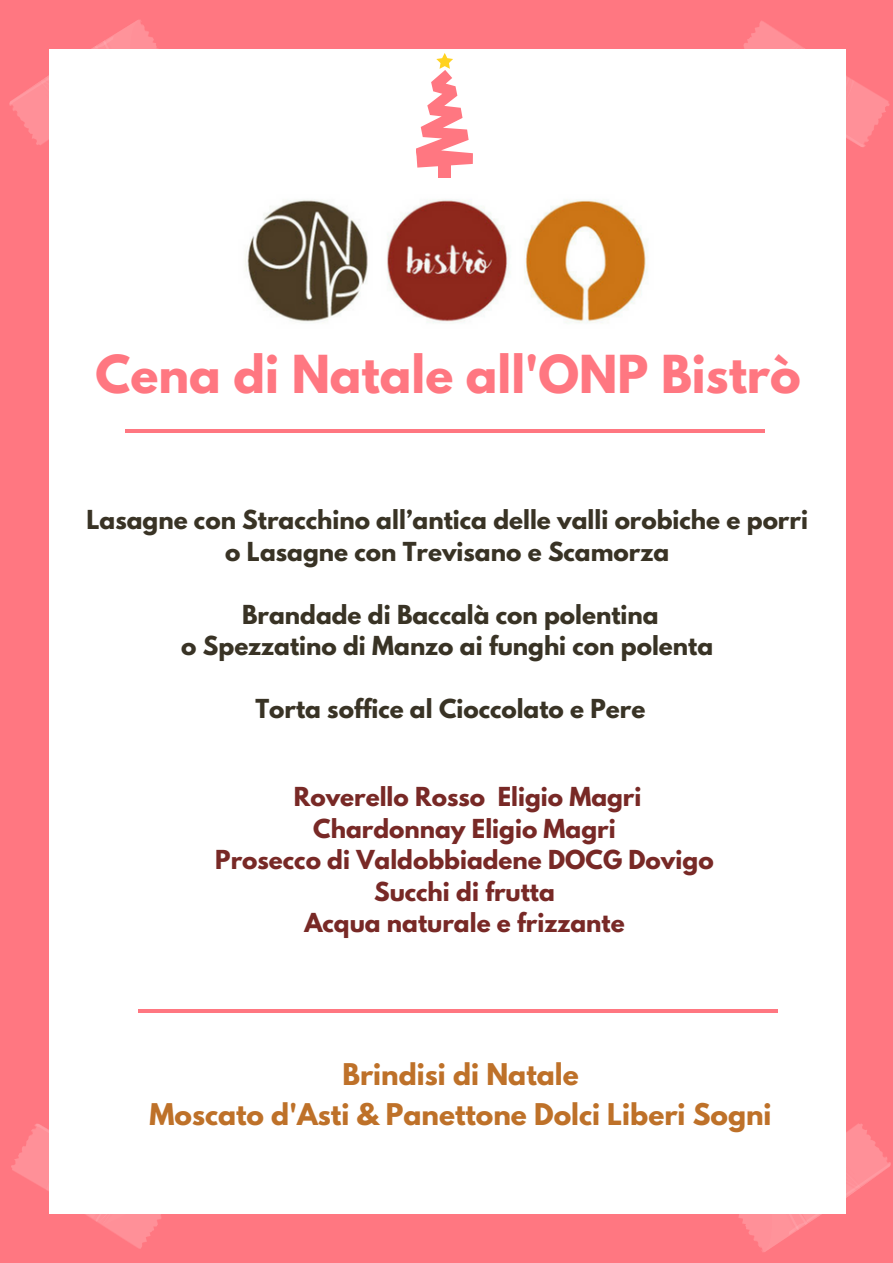
<style>
.page{position:relative;width:893px;height:1263px;background:#ff7781}
.page>*{position:absolute;margin:0;border:0;box-sizing:border-box;transform-origin:0 0}
.t1{font:700 46.35px "League Spartan";color:#ff7781}
.t2{font:700 26.55px/40.5px "League Spartan";color:#be7129;text-align:center}
.t3{font:700 23.25px/31.5px "League Spartan";color:#393325;text-align:center}
.t4{font:700 23.25px/31.5px "League Spartan";color:#782926;text-align:center}
</style>
<div class="page">
<div style="left:50px;top:50px;width:796px;height:1164px;background:#fff"></div>
<svg style="left:9px;top:20px;width:161px;height:130px"></svg>
<svg style="left:729px;top:21px;width:161px;height:126px"></svg>
<svg style="left:738px;top:1123px;width:153px;height:129px"></svg>
<svg style="left:11px;top:1121px;width:150px;height:128px"></svg>
<img style="left:231px;top:148px;width:429px;height:285px">
<hr style="left:126px;top:429px;width:639px;height:3px;background:#ff7781">
<hr style="left:138px;top:1009px;width:640px;height:3px;background:#ff7781">
<svg style="left:417px;top:53px;width:56px;height:115px"></svg>
<div style="left:438px;top:163px;width:13px;height:15px;background:#ff7781"></div>
<h1 class="t1" style="left:96px;top:351px;width:707px">Cena di Natale all'ONP Bistrò</h1>
<p class="t3" style="left:86px;top:507px;width:723px">Lasagne con Stracchino all’antica delle valli orobiche e porri o Lasagne con Trevisano e Scamorza</p>
<p class="t3" style="left:181px;top:602px;width:533px">Brandade di Baccalà con polentina<br>o Spezzatino di Manzo ai funghi con polenta</p>
<p class="t3" style="left:255px;top:696px;width:391px">Torta soffice al Cioccolato e Pere</p>
<p class="t4" style="left:215px;top:784px;width:500px">Roverello Rosso Eligio Magri<br>Chardonnay Eligio Magri<br>Prosecco di Valdobbiadene DOCG Dovigo<br>Succhi di frutta<br>Acqua naturale e frizzante</p>
<p class="t2" style="left:149px;top:1057px;width:624px">Brindisi di Natale<br>Moscato d'Asti &amp; Panettone Dolci Liberi Sogni</p>
</div>
